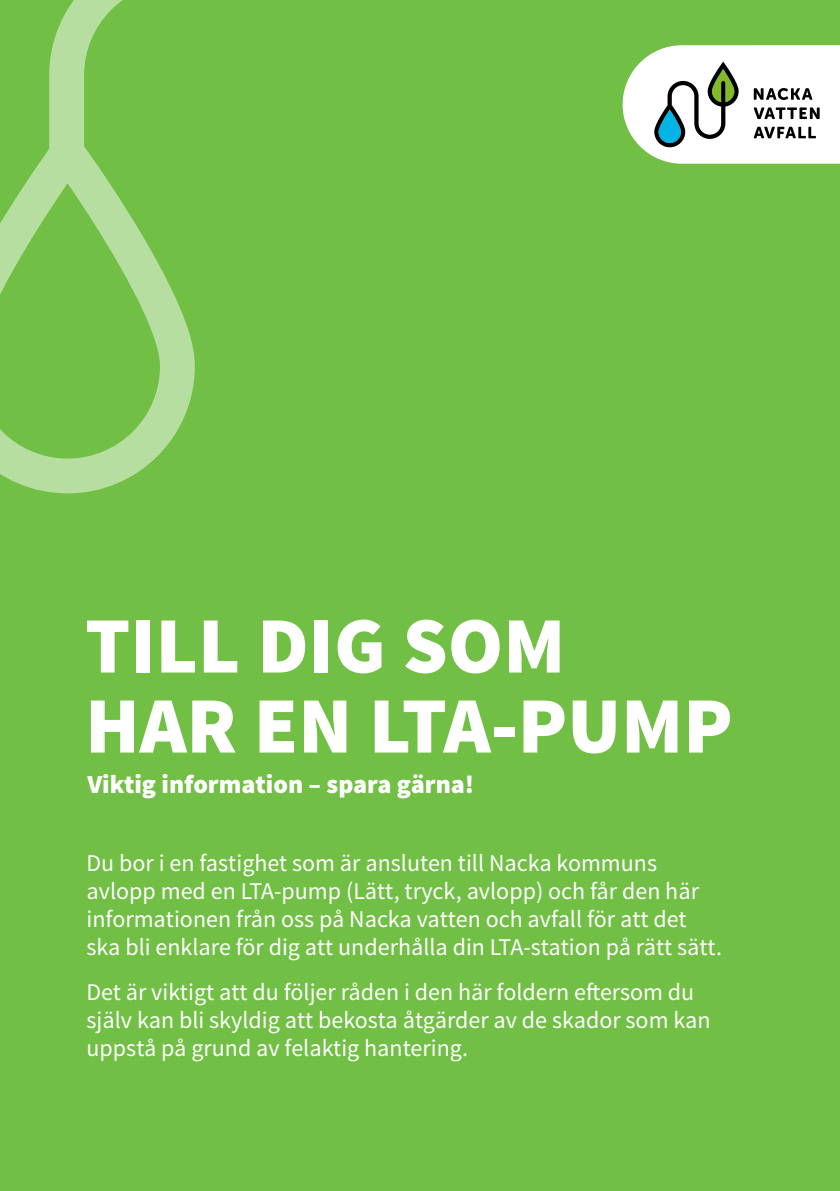
<style>
.page{position:relative;width:840px;height:1191px;background:#fff}
.page>*{position:absolute;margin:0;border:0;box-sizing:border-box;transform-origin:0 0}
.t1{font:900 80px/80px "Source Sans Pro";color:#fff}
.t2{font:900 26px "Source Sans Pro";color:#fff}
.t3{font:24px/28px "Source Sans Pro";color:#fff}
</style>
<div class="page">
<div style="left:0;top:0;width:839px;height:1191px;background:#71bf44"></div>
<svg style="left:622px;top:45px;width:217px;height:119px"></svg>
<svg style="left:0;top:0;width:195px;height:493px"></svg>
<p class="t1" style="left:85px;top:609px;width:648px">TILL DIG SOM<br>HAR EN LTA-PUMP</p>
<p class="t2" style="left:87px;top:767px;width:388px">Viktig information – spara gärna!</p>
<p class="t3" style="left:86px;top:849px;width:636px">Du bor i en fastighet som är ansluten till Nacka kommuns avlopp med en LTA-pump (Lätt, tryck, avlopp) och får den här informationen från oss på Nacka vatten och avfall för att det ska bli enklare för dig att underhålla din LTA-station på rätt sätt.</p>
<p class="t3" style="left:86px;top:978px;width:625px">Det är viktigt att du följer råden i den här foldern eftersom du själv kan bli skyldig att bekosta åtgärder av de skador som kan uppstå på grund av felaktig hantering.</p>
</div>
